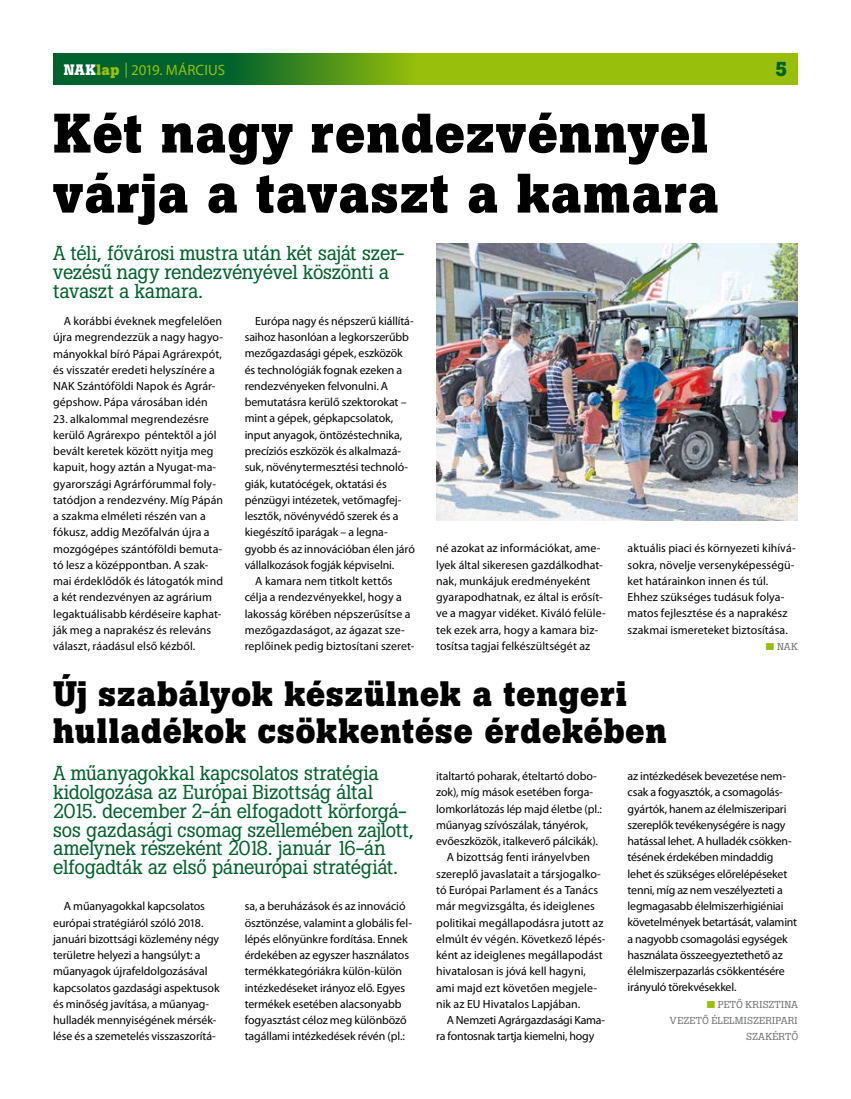
<style>
.page{position:relative;width:851px;height:1099px;background:#fff}
.page>*{position:absolute;margin:0;border:0;box-sizing:border-box;transform-origin:0 0}
.t1{font:700 55px/60px "Boton PFL";letter-spacing:-.01em;color:#000}
.t2{font:700 35px/37.5px "Boton PFL";letter-spacing:-.005em;color:#000}
.t3{font:20px/18.8px "Boton PFL";letter-spacing:-.005em;color:#00622c}
.t4{font:700 20px "Boton PFL";color:#00622c}
.t5{font:15px "Myriad Pro";color:#97bf0c}
.t6{font:11.88px/16.2px "Myriad Pro";letter-spacing:-.005em;color:#000}
.t7{font:10px/16.2px "Boton PFL";letter-spacing:.02em;color:#707172;scale:1.1 1}
.s1{font-family:"Boton PFL";font-weight:700;color:#fff}
.s2{font-family:"Boton PFL";font-weight:700}
.s3{color:#97bf0c}
</style>
<div class="page">
<div style="left:53px;top:53px;width:744px;height:32px;background:#97bf0c"></div>
<svg style="left:53px;top:53px;width:351px;height:32px;background:#227724"></svg>
<img style="left:437px;top:244px;width:360px;height:276px">
<p class="t5" style="left:64px;top:60px;width:163px"><span class="s1">NAK</span><span class="s2">lap</span> | 2019. március</p>
<h3 class="t4" style="left:775px;top:57px;width:14px">5</h3>
<h1 class="t1" style="left:53px;top:103px;width:668px">Két nagy rendezvénnyel várja a tavaszt a kamara</h1>
<h3 class="t3" style="left:53px;top:244px;width:352px">A téli, fővárosi mustra után két saját szer&shy;vezésű nagy rendezvényével köszönti a tavaszt a kamara.</h3>
<p class="t6" style="left:53px;top:313px;width:171px;text-indent:11px">A korábbi éveknek megfelelően újra megrendezzük a nagy hagyo&shy;mányokkal bíró Pápai Agrárexpót, és visszatér eredeti helyszínére a<br>NAK Szántóföldi Napok és Agrár&shy;gépshow. Pápa városában idén</p>
<p class="t6" style="left:53px;top:410px;width:171px">23. alkalommal megrendezésre kerülő Agrárexpo péntektől a jól bevált keretek között nyitja meg kapuit, hogy aztán a Nyugat-ma&shy;gyarországi Agrárfórummal foly&shy;tatódjon a rendezvény. Míg Pápán a szakma elméleti részén van a fókusz, addig Mezőfalván újra a mozgógépes szántóföldi bemuta&shy;tó lesz a középpontban. A szak&shy;mai érdeklődők és látogatók mind a két rendezvényen az agrárium legaktuálisabb kérdéseire kaphat&shy;ják meg a naprakész és releváns választ, ráadásul első kézből.</p>
<p class="t6" style="left:255px;top:313px;width:160px">Európa nagy és népszerű kiállítá-</p>
<p class="t6" style="left:244px;top:329px;width:166px">saihoz hasonlóan a legkorszerűbb</p>
<p class="t6" style="left:244px;top:345px;width:160px">mezőgazdasági gépek, eszközök</p>
<p class="t6" style="left:244px;top:361px;width:159px">és technológiák fognak ezeken a</p>
<p class="t6" style="left:244px;top:377px;width:144px">rendezvényeken felvonulni. A</p>
<p class="t6" style="left:244px;top:394px;width:163px">bemutatásra kerülő szektorokat –</p>
<p class="t6" style="left:244px;top:410px;width:150px">mint a gépek, gépkapcsolatok,</p>
<p class="t6" style="left:244px;top:426px;width:159px">input anyagok, öntözéstechnika,</p>
<p class="t6" style="left:244px;top:442px;width:158px">precíziós eszközök és alkalmazá-</p>
<p class="t6" style="left:244px;top:459px;width:165px">suk, növénytermesztési technoló-</p>
<p class="t6" style="left:244px;top:475px;width:144px">giák, kutatócégek, oktatási és</p>
<p class="t6" style="left:244px;top:491px;width:158px">pénzügyi intézetek, vetőmagfej-</p>
<p class="t6" style="left:244px;top:507px;width:155px">lesztők, növényvédő szerek és a</p>
<p class="t6" style="left:244px;top:524px;width:144px">kiegészítő iparágak – a legna-</p>
<p class="t6" style="left:244px;top:540px;width:172px">gyobb és az innovációban élen járó</p>
<p class="t6" style="left:244px;top:556px;width:151px">vállalkozások fogják képviselni.</p>
<p class="t6" style="left:255px;top:572px;width:139px">A kamara nem titkolt kettős</p>
<p class="t6" style="left:244px;top:589px;width:159px">célja a rendezvényekkel, hogy a</p>
<p class="t6" style="left:244px;top:605px;width:167px">lakosság körében népszerűsítse a</p>
<p class="t6" style="left:244px;top:621px;width:162px">mezőgazdaságot, az ágazat sze-</p>
<p class="t6" style="left:244px;top:637px;width:171px">replőinek pedig biztosítani szeret-</p>
<p class="t6" style="left:436px;top:540px;width:171px">né azokat az információkat, ame&shy;lyek által sikeresen gazdálkodhat&shy;nak, munkájuk eredményeként gyarapodhatnak, ez által is erősít&shy;ve a magyar vidéket. Kiváló felüle&shy;tek ezek arra, hogy a kamara biz&shy;tosítsa tagjai felkészültségét az</p>
<p class="t6" style="left:627px;top:540px;width:169px">aktuális piaci és környezeti kihívá&shy;sokra, növelje versenyképességü&shy;ket határainkon innen és túl.<br>Ehhez szükséges tudásuk folya&shy;matos fejlesztése és a naprakész szakmai ismereteket biztosítása.</p>
<p class="t7" style="left:765px;top:638px;width:30px"><span class="s3">■</span> NAK</p>
<h2 class="t2" style="left:53px;top:674px;width:616px">Új szabályok készülnek a tengeri hulladékok csökkentése érdekében</h2>
<p class="t3" style="left:53px;top:764px;width:362px">A műanyagokkal kapcsolatos stratégia kidolgozása az Európai Bizottság által 2015. december 2-án elfogadott körforgá&shy;sos gazdasági csomag szellemében zajlott, amelynek részeként 2018. január 16-án elfogadták az első páneurópai stratégiát.</p>
<p class="t6" style="left:53px;top:898px;width:168px;text-indent:11px">A műanyagokkal kapcsolatos európai stratégiáról szóló 2018. januári bizottsági közlemény négy területre helyezi a hangsúlyt: a műanyagok újrafeldolgozásával kapcsolatos gazdasági aspektusok és minőség javítása, a műanyag&shy;hulladék mennyiségének mérsék&shy;lése és a szemetelés visszaszorítá-</p>
<p class="t6" style="left:244px;top:898px;width:169px">sa, a beruházások és az innováció ösztönzése, valamint a globális fel&shy;lépés előnyünkre fordítása. Ennek érdekében az egyszer használatos termékkategóriákra külön-külön intézkedéseket irányoz elő. Egyes termékek esetében alacsonyabb fogyasztást céloz meg különböző tagállami intézkedések révén (pl.:</p>
<p class="t6" style="left:436px;top:768px;width:162px">italtartó poharak, ételtartó dobo-</p>
<p class="t6" style="left:436px;top:784px;width:159px">zok), míg mások esetében forga-</p>
<p class="t6" style="left:436px;top:800px;width:167px">lomkorlátozás lép majd életbe (pl.:</p>
<p class="t6" style="left:436px;top:816px;width:154px">műanyag szívószálak, tányérok,</p>
<p class="t6" style="left:436px;top:832px;width:163px">evőeszközök, italkeverő pálcikák).</p>
<p class="t6" style="left:446px;top:849px;width:145px">A bizottság fenti irányelvben</p>
<p class="t6" style="left:436px;top:865px;width:166px">szereplő javaslatait a társjogalko-</p>
<p class="t6" style="left:436px;top:881px;width:164px">tó Európai Parlament és a Tanács</p>
<p class="t6" style="left:436px;top:897px;width:160px">már megvizsgálta, és ideiglenes</p>
<p class="t6" style="left:436px;top:914px;width:169px">politikai megállapodásra jutott az</p>
<p class="t6" style="left:436px;top:930px;width:171px">elmúlt év végén. Következő lépés-</p>
<p class="t6" style="left:436px;top:946px;width:168px">ként az ideiglenes megállapodást</p>
<p class="t6" style="left:436px;top:962px;width:151px">hivatalosan is jóvá kell hagyni,</p>
<p class="t6" style="left:436px;top:979px;width:162px">ami majd ezt követően megjele-</p>
<p class="t6" style="left:436px;top:995px;width:146px">nik az EU Hivatalos Lapjában.</p>
<p class="t6" style="left:446px;top:1011px;width:160px">A Nemzeti Agrárgazdasági Kama-</p>
<p class="t6" style="left:436px;top:1027px;width:160px">ra fontosnak tartja kiemelni, hogy</p>
<p class="t6" style="left:627px;top:767px;width:171px">az intézkedések bevezetése nem&shy;csak a fogyasztók, a csomagolás&shy;gyártók, hanem az élelmiszeripari szereplők tevékenységére is nagy hatással lehet. A hulladék csökken&shy;tésének érdekében mindaddig lehet és szükséges előrelépéseket tenni, míg az nem veszélyezteti a legmagasabb élelmiszerhigiéniai követelmények betartását, valamint a nagyobb csomagolási egységek használata összeegyeztethető az élelmiszerpazarlás csökkentésére irányuló törekvésekkel.</p>
<p class="t7" style="left:669px;top:996px;width:102px;text-indent:37px"><span class="s3">■</span> Pető Krisztina vezető élelmi</p>
<p class="t7" style="left:746px;top:1012px;width:48px">szeripari szaké</p>
<p class="t7" style="left:778px;top:1028px;width:19px">rtő</p>
</div>
